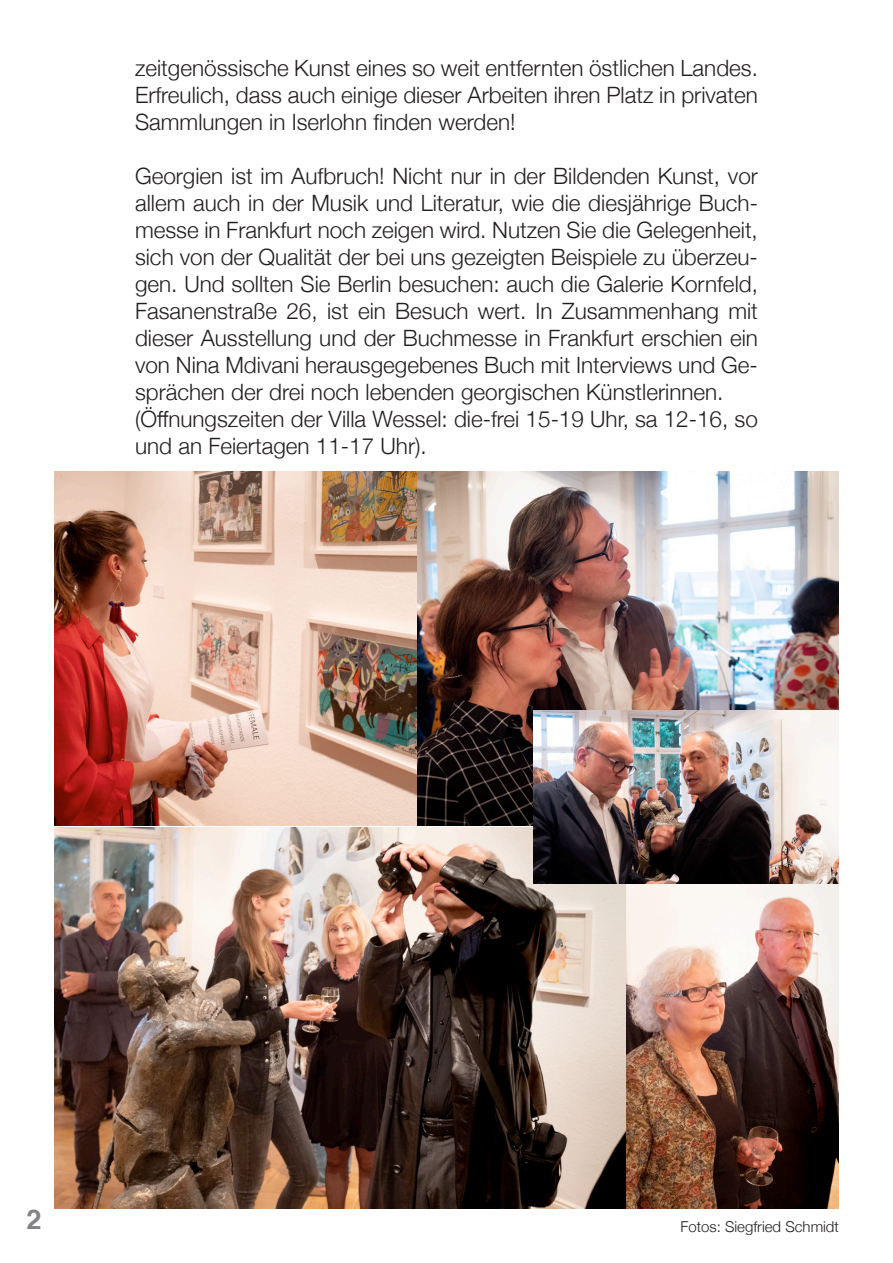
<style>
.page{position:relative;width:893px;height:1263px;background:#fff}
.page>*{position:absolute;margin:0;border:0;box-sizing:border-box;transform-origin:0 0}
.t1{font:700 27px "Helvetica";color:#828487}
.t2{font:300 22.5px/27px "Helvetica Neue";color:#231f20;text-align:justify}
.t3{font:300 15px "Helvetica Neue";color:#231f20}
</style>
<div class="page">
<img style="left:54px;top:471px;width:785px;height:354px">
<img style="left:626px;top:884px;width:213px;height:325px">
<img style="left:54px;top:828px;width:572px;height:381px">
<img style="left:533px;top:710px;width:306px;height:174px">
<p class="t2" style="left:135px;top:53px;width:624px">zeitgenössische Kunst eines so weit entfernten östlichen Landes.<br>Erfreulich, dass auch einige dieser Arbeiten ihren Platz in privaten Sammlungen in Iserlohn finden werden!</p>
<p class="t2" style="left:135px;top:161px;width:624px;text-align:left">Georgien ist im Aufbruch! Nicht nur in der Bildenden Kunst, vor allem auch in der Musik und Literatur, wie die diesjährige Buch&shy;messe in Frankfurt noch zeigen wird. Nutzen Sie die Gelegenheit, sich von der Qualität der bei uns gezeigten Beispiele zu überzeu&shy;gen. Und sollten Sie Berlin besuchen: auch die Galerie Kornfeld, Fasanenstraße 26, ist ein Besuch wert. In Zusammenhang mit dieser Ausstellung und der Buchmesse in Frankfurt erschien ein von Nina Mdivani herausgegebenes Buch mit Interviews und Ge&shy;sprächen der drei noch lebenden georgischen Künstlerinnen. (Öffnungszeiten der Villa Wessel: die-frei 15-19 Uhr, sa 12-16, so und an Feiertagen 11-17 Uhr).</p>
<p class="t1" style="left:26px;top:1198px;width:17px">2</p>
<p class="t3" style="left:680px;top:1214px;width:160px">Fotos: Siegfried Schmidt</p>
</div>
